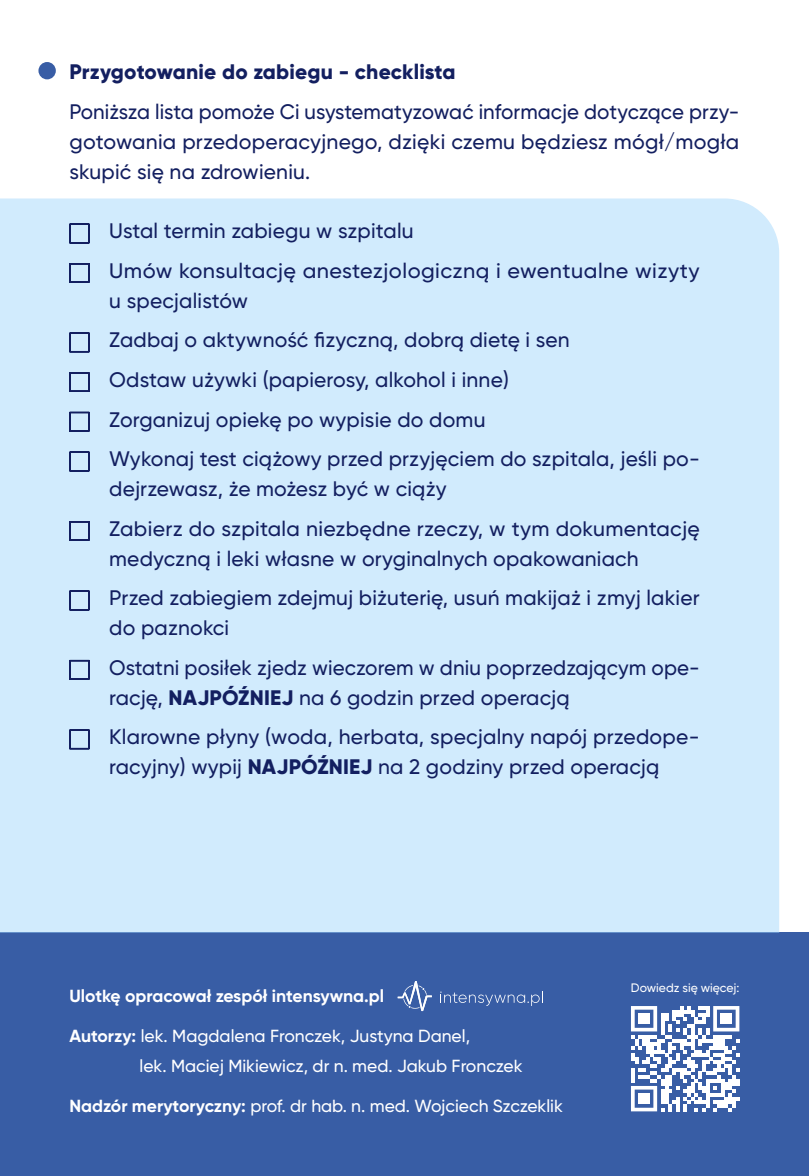
<style>
.page{position:relative;width:809px;height:1176px;background:#fff}
.page>*{position:absolute;margin:0;border:0;box-sizing:border-box;transform-origin:0 0}
.t1{font:500 21px/39.7px "Gilroy";letter-spacing:.01em;color:#131f60}
.t2{font:800 21px "Gilroy";letter-spacing:.01em;color:#131f60}
.t3{font:500 17.5px/29.8px "Gilroy";color:#fff}
.t4{font:700 17.5px "Gilroy";color:#fff}
.t5{font:500 12.25px "Gilroy";color:#fff}
.s1{font-weight:800}
.s2{font-weight:700}
</style>
<div class="page">
<div style="left:0;top:933px;width:809px;height:243px;background:#385da5"></div>
<div style="left:0;top:198px;width:779px;height:735px;background:#d1ebfd"></div>
<svg style="left:69px;top:223px;width:21px;height:21px"></svg>
<svg style="left:69px;top:262px;width:21px;height:21px"></svg>
<svg style="left:69px;top:332px;width:21px;height:21px"></svg>
<svg style="left:69px;top:371px;width:21px;height:22px"></svg>
<svg style="left:69px;top:411px;width:21px;height:21px"></svg>
<svg style="left:69px;top:451px;width:21px;height:21px"></svg>
<svg style="left:69px;top:520px;width:21px;height:21px"></svg>
<svg style="left:69px;top:590px;width:21px;height:21px"></svg>
<svg style="left:69px;top:659px;width:21px;height:21px"></svg>
<svg style="left:69px;top:729px;width:21px;height:21px"></svg>
<div style="left:38px;top:62px;width:18px;height:17px;background:#385da5;border-radius:50%"></div>
<svg style="left:398px;top:981px;width:34px;height:30px"></svg>
<svg style="left:440px;top:991px;width:100px;height:15px"></svg>
<svg style="left:631px;top:1006px;width:108px;height:105px"></svg>
<div style="left:638px;top:1013px;width:11px;height:11px;background:#fff"></div>
<div style="left:720px;top:1013px;width:12px;height:11px;background:#fff"></div>
<div style="left:638px;top:1093px;width:11px;height:11px;background:#fff"></div>
<p class="t2" style="left:69px;top:59px;width:387px">Przygotowanie do zabiegu - checklista</p>
<p class="t1" style="left:69px;top:97px;width:671px;line-height:29.8px;text-align:justify">Poniższa lista pomoże Ci usystematyzować informacje dotyczące przy&shy;gotowania przedoperacyjnego, dzięki czemu będziesz mógł/mogła skupić się na zdrowieniu.</p>
<p class="t1" style="left:109px;top:211px;width:592px">Ustal termin zabiegu w szpitalu<br>Umów konsultację anestezjologiczną i ewentualne wizyty</p>
<p class="t1" style="left:109px;top:280px;width:592px">u specjalistów<br>Zadbaj o aktywność fizyczną, dobrą dietę i sen<br>Odstaw używki (papierosy, alkohol i inne)<br>Zorganizuj opiekę po wypisie do domu<br>Wykonaj test ciążowy przed przyjęciem do szpitala, jeśli po-</p>
<p class="t1" style="left:109px;top:469px;width:592px">dejrzewasz, że możesz być w ciąży<br>Zabierz do szpitala niezbędne rzeczy, w tym dokumentację</p>
<p class="t1" style="left:109px;top:538px;width:592px">medyczną i leki własne w oryginalnych opakowaniach<br>Przed zabiegiem zdejmuj biżuterię, usuń makijaż i zmyj lakier</p>
<p class="t1" style="left:109px;top:608px;width:592px">do paznokci<br>Ostatni posiłek zjedz wieczorem w dniu poprzedzającym ope-</p>
<p class="t1" style="left:109px;top:677px;width:592px">rację, <span class="s1">NAJPÓŹNIEJ</span> na 6 godzin przed operacją<br>Klarowne płyny (woda, herbata, specjalny napój przedope-</p>
<p class="t1" style="left:109px;top:746px;width:552px">racyjny) wypij <span class="s1">NAJPÓŹNIEJ</span> na 2 godziny przed operacją</p>
<p class="t4" style="left:69px;top:985px;width:316px">Ulotkę opracował zespół intensywna.pl</p>
<p class="t3" style="left:139px;top:1021px;width:384px;text-indent:-70px"><span class="s2">Autorzy:</span> lek. Magdalena Fronczek, Justyna Danel,<br>lek. Maciej Mikiewicz, dr n. med. Jakub Fronczek</p>
<p class="t3" style="left:69px;top:1090px;width:495px"><span class="s2">Nadzór merytoryczny:</span> prof. dr hab. n. med. Wojciech Szczeklik</p>
<p class="t5" style="left:631px;top:980px;width:110px">Dowiedz się więcej:</p>
</div>
